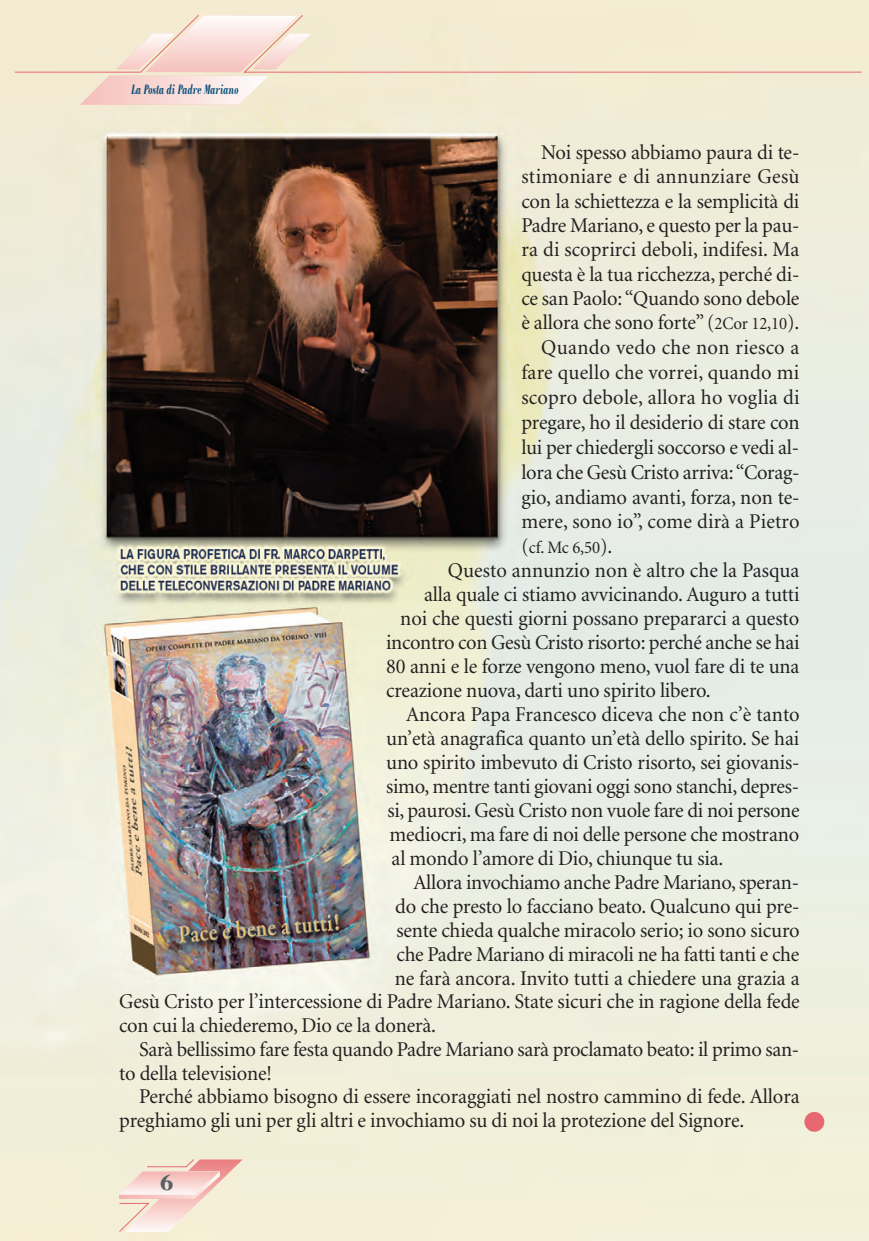
<style>
.page{position:relative;width:869px;height:1241px;background:#fff}
.page>*{position:absolute;margin:0;border:0;box-sizing:border-box;transform-origin:0 0}
.t1{font:21.88px "Grouch IT Cby BT";color:#546166}
.t2{font:21px/24.7px "Minion";letter-spacing:-.01em;color:#231f20;text-align:right}
.t3{font:17.5px "Minion";color:#231f20;scale:.96 1}
.t4{font:italic 700 13.65px "Galileo FLF";letter-spacing:-.005em;color:#054d79;scale:.74 1}
.s1{font-size:17.5px}
.s2{font-size:21px}
</style>
<div class="page">
<img style="left:0;top:0;width:868px;height:1240px">
<svg style="left:14px;top:14px;width:848px;height:91px;background:#f3e7d2"></svg>
<div style="left:804px;top:1111px;width:19px;height:20px;background:#e86871;border-radius:50%"></div>
<svg style="left:118px;top:1157px;width:125px;height:75px;background:#f4dcce"></svg>
<p class="t4" style="left:131px;top:83px;width:146px">La Posta di Padre Mariano</p>
<p class="t2" style="left:521px;top:140px;width:279px">Noi spesso abbiamo paura di te&shy;stimoniare e di annunziare Gesù con la schiettezza e la semplicità di Padre Mariano, e questo per la pau&shy;ra di scoprirci deboli, indifesi. Ma questa è la tua ricchezza, perché di&shy;ce san Paolo: “Quando sono debole è allora che sono forte” (<span class="s1">2Cor 12,10</span>).<br>Quando vedo che non riesco a fare quello che vorrei, quando mi scopro debole, allora ho voglia di pregare, ho il desiderio di stare con lui per chiedergli soccorso e vedi al&shy;lora che Gesù Cristo arriva: “Corag&shy;gio, andiamo avanti, forza, non te&shy;mere, sono io”, come dirà a Pietro</p>
<p class="t3" style="left:521px;top:539px;width:96px"><span class="s2">(</span>cf. Mc 6,50<span class="s2">).</span></p>
<p class="t2" style="left:447px;top:558px;width:353px">Questo annunzio non è altro che la Pasqua</p>
<p class="t2" style="left:424px;top:582px;width:377px">alla quale ci stiamo avvicinando. Auguro a tutti</p>
<p class="t2" style="left:400px;top:606px;width:400px">noi che questi giorni possano prepararci a questo</p>
<p class="t2" style="left:386px;top:630px;width:414px">incontro con Gesù Cristo risorto: perché anche se hai</p>
<p class="t2" style="left:386px;top:654px;width:414px">80 anni e le forze vengono meno, vuol fare di te una</p>
<p class="t2" style="left:386px;top:678px;width:326px">creazione nuova, darti uno spirito libero.</p>
<p class="t2" style="left:406px;top:702px;width:395px">Ancora Papa Francesco diceva che non c’è tanto</p>
<p class="t2" style="left:386px;top:726px;width:414px">un’età anagrafica quanto un’età dello spirito. Se hai</p>
<p class="t2" style="left:386px;top:750px;width:414px">uno spirito imbevuto di Cristo risorto, sei giovanis-</p>
<p class="t2" style="left:386px;top:774px;width:414px">simo, mentre tanti giovani oggi sono stanchi, depres-</p>
<p class="t2" style="left:387px;top:798px;width:413px">si, paurosi. Gesù Cristo non vuole fare di noi persone</p>
<p class="t2" style="left:389px;top:822px;width:411px">mediocri, ma fare di noi delle persone che mostrano</p>
<p class="t2" style="left:391px;top:846px;width:333px">al mondo l’amore di Dio, chiunque tu sia.</p>
<p class="t2" style="left:413px;top:870px;width:387px">Allora invochiamo anche Padre Mariano, speran-</p>
<p class="t2" style="left:395px;top:894px;width:405px">do che presto lo facciano beato. Qualcuno qui pre-</p>
<p class="t2" style="left:396px;top:918px;width:404px">sente chieda qualche miracolo serio; io sono sicuro</p>
<p class="t2" style="left:396px;top:942px;width:404px">che Padre Mariano di miracoli ne ha fatti tanti e che</p>
<p class="t2" style="left:394px;top:966px;width:406px">ne farà ancora. Invito tutti a chiedere una grazia a</p>
<p class="t2" style="left:119px;top:989px;width:681px">Gesù Cristo per l’intercessione di Padre Mariano. State sicuri che in ragione della fede</p>
<p class="t2" style="left:119px;top:1013px;width:318px">con cui la chiederemo, Dio ce la donerà.</p>
<p class="t2" style="left:139px;top:1037px;width:661px">Sarà bellissimo fare festa quando Padre Mariano sarà proclamato beato: il primo san-</p>
<p class="t2" style="left:119px;top:1061px;width:154px">to della televisione!</p>
<p class="t2" style="left:139px;top:1084px;width:662px">Perché abbiamo bisogno di essere incoraggiati nel nostro cammino di fede. Allora</p>
<p class="t2" style="left:119px;top:1108px;width:626px">preghiamo gli uni per gli altri e invochiamo su di noi la protezione del Signore.</p>
<p class="t1" style="left:160px;top:1169px;width:15px">6</p>
</div>
